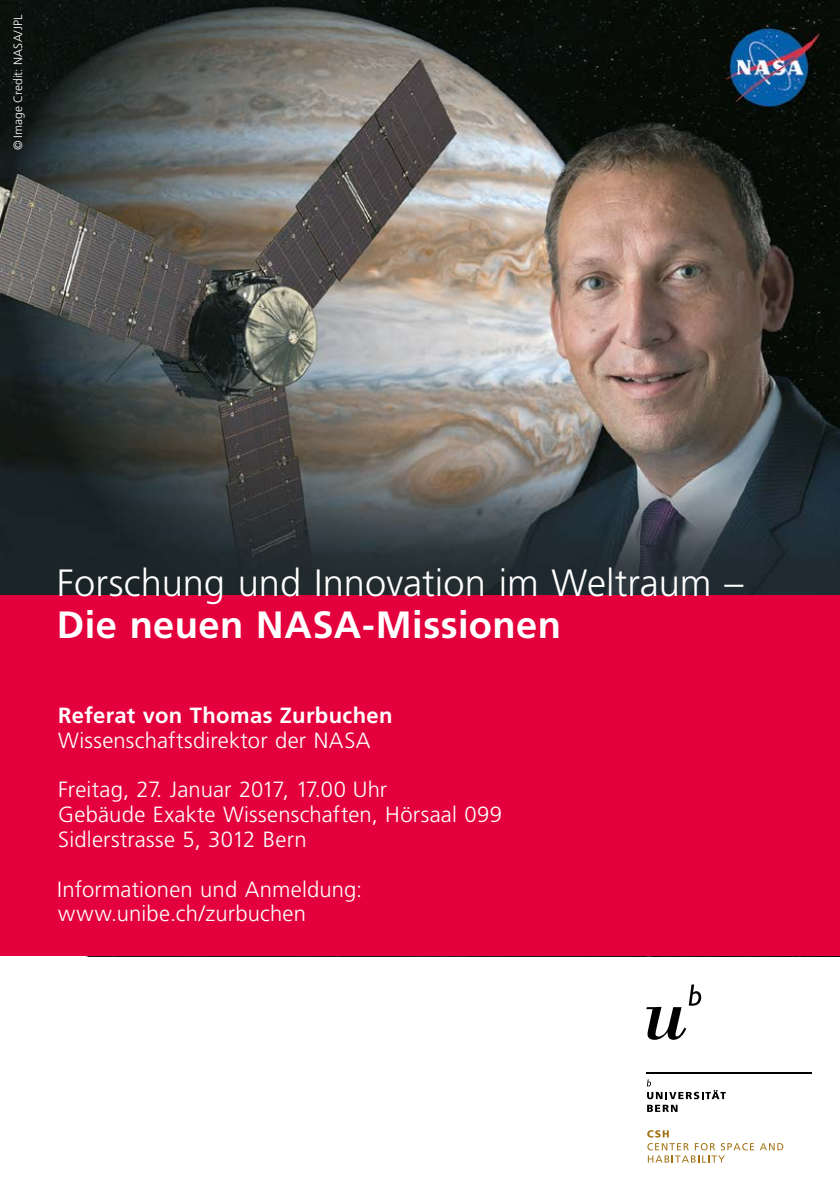
<style>
.page{position:relative;width:840px;height:1191px;background:#fff}
.page>*{position:absolute;margin:0;border:0;box-sizing:border-box;transform-origin:0 0}
.t1{font:300 38px "Frutiger LT";color:#fff}
.t2{font:700 38px "Frutiger LT";letter-spacing:.01em;color:#fff}
.t3{font:300 22px/24.8px "Frutiger LT";letter-spacing:.01em;color:#fff}
.t4{font:700 22px "Frutiger LT";letter-spacing:.015em;color:#fff}
.t5{font:300 12px "Frutiger LT";letter-spacing:.005em;color:#fff}
</style>
<div class="page">
<img style="left:0;top:0;width:839px;height:595px">
<svg style="left:646px;top:984px;width:54px;height:55px"></svg>
<hr style="left:646px;top:1072px;width:165px;height:1px;background:#000">
<svg style="left:646px;top:1079px;width:79px;height:33px"></svg>
<svg style="left:647px;top:1130px;width:21px;height:7px"></svg>
<svg style="left:760px;top:1143px;width:22px;height:7px"></svg>
<svg style="left:647px;top:1143px;width:106px;height:19px"></svg>
<div style="left:0;top:595px;width:839px;height:361px;background:#e4003c"></div>
<p class="t5" style="left:11px;top:150px;width:136px;rotate:-90deg">© Image Credit: NASA/JPL</p>
<h1 class="t1" style="left:57px;top:561px;width:687px">Forschung und Innovation im Weltraum –</h1>
<h1 class="t2" style="left:57px;top:602px;width:505px">Die neuen NASA-Missionen</h1>
<p class="t4" style="left:58px;top:702px;width:336px">Referat von Thomas Zurbuchen</p>
<p class="t3" style="left:58px;top:728px;width:313px">Wissenschaftsdirektor der NASA</p>
<p class="t3" style="left:58px;top:777px;width:445px">Freitag, 27. Januar 2017, 17.00 Uhr<br>Gebäude Exakte Wissenschaften, Hörsaal 099<br>Sidlerstrasse 5, 3012 Bern</p>
<p class="t3" style="left:57px;top:876px;width:306px">Informationen und Anmeldung: www.unibe.ch/zurbuchen</p>
</div>
